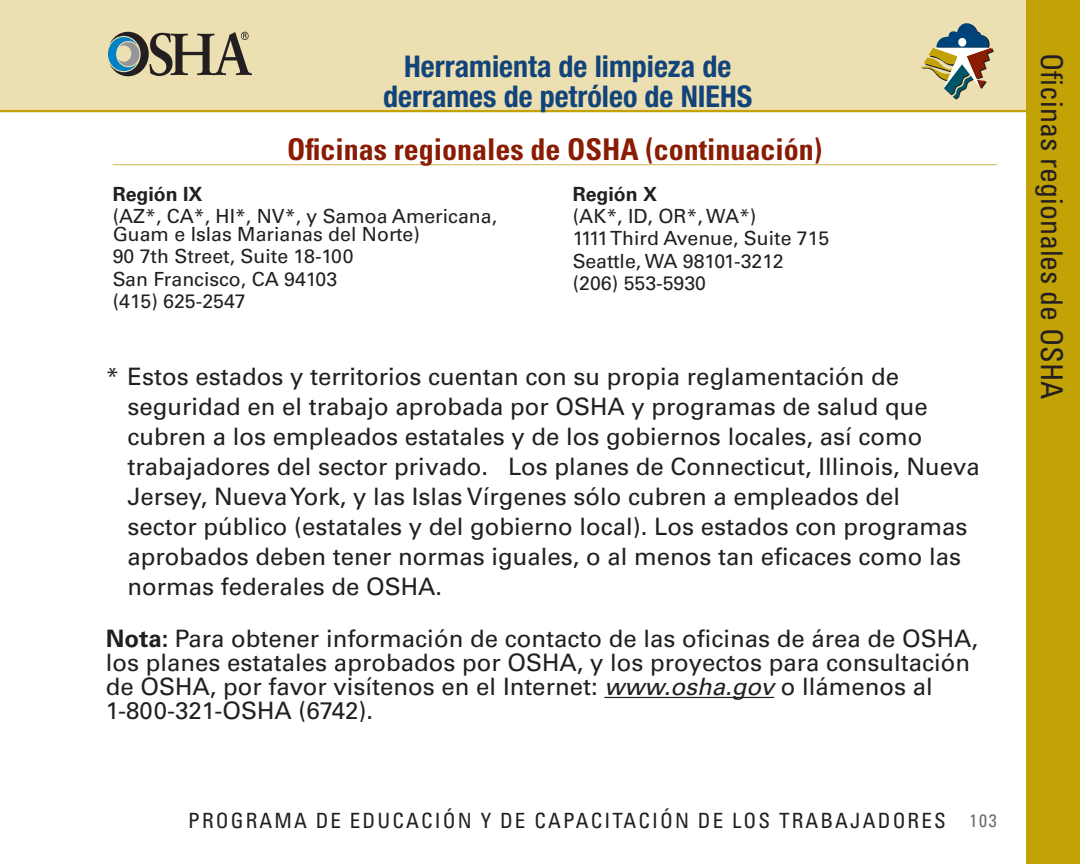
<style>
.page{position:relative;width:1080px;height:864px;background:#fff}
.page>*{position:absolute;margin:0;border:0;box-sizing:border-box;transform-origin:0 0}
.t1{font:700 condensed 30px/30px "Helvetica Neue";color:#11447a;text-align:center}
.TITLE{font:700 condensed 30px "Univers";color:#891c02}
.SIDE_TITLE_RIGHT{font:condensed 30px "Univers";color:#231f20}
.BULLETS{font:24px/30px "Univers";color:#231f20}
.NORMAL{font:24px/24px "Univers";color:#231f20}
.t2{font:condensed 21px "Univers";letter-spacing:.1em;color:#231f20}
.NORMAL-2{font:19.5px/18px "Univers";color:#231f20}
.NORMAL-3{font:700 19.5px "Univers";color:#231f20}
.s1{font-weight:700}
.s2{font-style:italic}
.s3{font-size:18px;color:#6c6d70}
</style>
<div class="page">
<div style="left:0;top:0;width:1080px;height:112px;background:#ecdfb1"></div>
<hr style="left:0;top:110px;width:1080px;height:2px;background:#c2a205">
<svg style="left:921px;top:23px;width:73px;height:77px"></svg>
<svg style="left:108px;top:32px;width:144px;height:44px"></svg>
<div style="left:1026px;top:0;width:54px;height:864px;background:#c2a205"></div>
<hr style="left:113px;top:164px;width:884px;height:1px;background:#d2b54e">
<hr style="left:604px;top:697px;width:170px;height:1px;background:#231f20">
<p class="t1" style="left:383px;top:51px;width:371px">Herramienta de limpieza de derrames de petróleo de NIEHS</p>
<p class="SIDE_TITLE_RIGHT" style="left:1071px;top:53px;width:348px;rotate:90deg">Oficinas regionales de OSHA</p>
<p class="TITLE" style="left:287px;top:131px;width:536px">Oficinas regionales de OSHA (continuación)</p>
<p class="NORMAL-3" style="left:113px;top:183px;width:91px">Región IX</p>
<p class="NORMAL-2" style="left:113px;top:207px;width:386px">(AZ*, CA*, HI*, NV*, y Samoa Americana,<br>Guam e Islas Marianas del Norte)</p>
<p class="NORMAL-2" style="left:113px;top:248px;width:243px">90 7th Street, Suite 18-100</p>
<p class="NORMAL-2" style="left:113px;top:270px;width:226px">San Francisco, CA 94103</p>
<p class="NORMAL-2" style="left:113px;top:292px;width:135px">(415) 625-2547</p>
<p class="NORMAL-3" style="left:573px;top:183px;width:86px">Región X</p>
<p class="NORMAL-2" style="left:573px;top:207px;width:185px">(AK*, ID, OR*, WA*)</p>
<p class="NORMAL-2" style="left:573px;top:230px;width:258px">1111 Third Avenue, Suite 715</p>
<p class="NORMAL-2" style="left:573px;top:252px;width:213px">Seattle, WA 98101-3212</p>
<p class="NORMAL-2" style="left:573px;top:274px;width:135px">(206) 553-5930</p>
<p class="BULLETS" style="left:128px;top:361px;width:854px;text-indent:-22px">* Estos estados y territorios cuentan con su propia reglamentación de seguridad en el trabajo aprobada por OSHA y programas de salud que cubren a los empleados estatales y de los gobiernos locales, así como trabajadores del sector privado. Los planes de Connecticut, Illinois, Nueva Jersey, Nueva York, y las Islas Vírgenes sólo cubren a empleados del<br>sector público (estatales y del gobierno local). Los estados con programas aprobados deben tener normas iguales, o al menos tan eficaces como las normas federales de OSHA.</p>
<p class="NORMAL" style="left:106px;top:627px;width:874px"><span class="s1">Nota:</span> Para obtener información de contacto de las oficinas de área de OSHA, los planes estatales aprobados por OSHA, y los proyectos para consultación de OSHA, por favor visítenos en el Internet: <span class="s2">www.osha.gov</span> o llámenos al 1-800-321-OSHA (6742).</p>
<p class="t2" style="left:188px;top:807px;width:810px">PROGRAMA DE EDUCACIÓN Y DE CAPACITACIÓN DE LOS TRABAJADORES <span class="s3">103</span></p>
</div>
